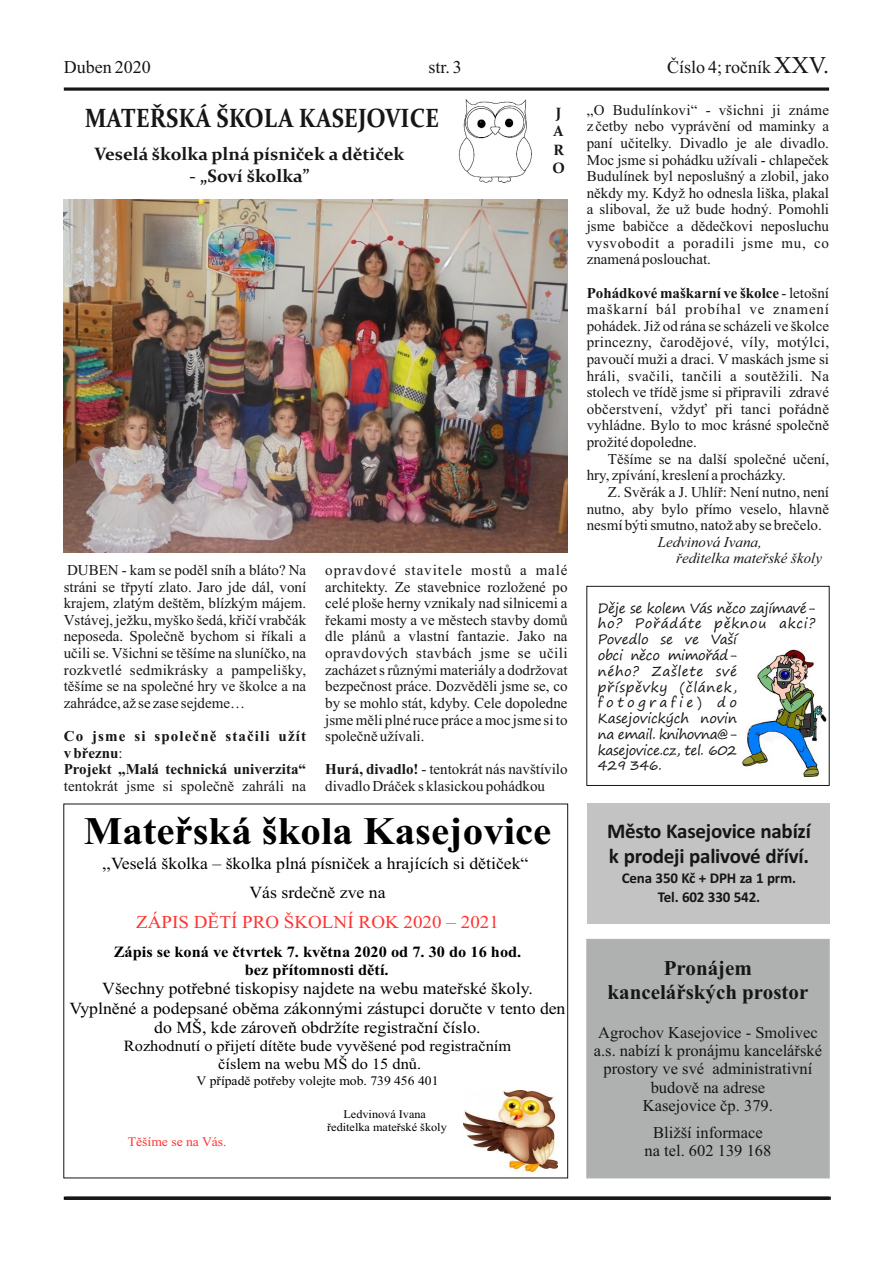
<style>
.page{position:relative;width:893px;height:1263px;background:#fff}
.page>*{position:absolute;margin:0;border:0;box-sizing:border-box;transform-origin:0 0}
.t1{font:700 39px "Times New Roman";color:#000;scale:1.05 1}
.t2{font:700 26.55px "Constantia";color:#151616;scale:.88 1}
.t3{font:700 21px/25.7px "Calibri";letter-spacing:-.01em;color:#151616}
.t4{font:700 21px/23.2px "Times New Roman";color:#151616;text-align:center}
.t5{font:18.15px "Times New Roman";color:#f33;scale:1.05 1}
.t6{font:700 18px "Constantia";color:#151616}
.t7{font:18px "Times New Roman";color:#151616}
.t8{font:16.95px/19.5px "Times New Roman";color:#000;text-align:center;scale:1.05 1}
.t9{font:16.5px/18.3px "Times New Roman";color:#151616;text-align:center}
.t10{font:15.6px/18px "Times New Roman";color:#000;text-align:center;scale:1.05 1}
.t11{font:700 15.6px/18px "Times New Roman";color:#000;text-align:center;scale:1.05 1}
.t12{font:15px/16.6px "Times New Roman";color:#151616;text-align:justify}
.t13{font:700 15px/16.6px "Times New Roman";color:#151616}
.t14{font:italic 15px/16.6px "Times New Roman";color:#151616}
.t15{font:700 15px/18.3px "Calibri";letter-spacing:-.01em;color:#151616;text-align:center}
.t16{font:700 15px/18.3px "Constantia";color:#151616}
.t17{font:13.5px/15.8px "Segoe Print";letter-spacing:-.01em;color:#151616}
.t18{font:13.05px "Times New Roman";color:#000;scale:1.05 1}
.t19{font:13.05px "Times New Roman";color:#f33;scale:1.05 1}
.t20{font:11.7px/13.5px "Times New Roman";color:#000;text-align:center;scale:1.05 1}
.s1{font-size:24px}
.s2{font-weight:700}
.s3{font-weight:400}
</style>
<div class="page">
<div style="left:588px;top:803px;width:242px;height:120px;background:#c3c3c3"></div>
<div style="left:586px;top:938px;width:244px;height:241px;background:#afb0b0"></div>
<img style="left:64px;top:200px;width:504px;height:352px">
<svg style="left:64px;top:87px;width:765px;height:4px;background:#434444"></svg>
<svg style="left:65px;top:1196px;width:766px;height:4px;background:#2c2c2c"></svg>
<img style="left:458px;top:99px;width:74px;height:84px">
<img style="left:743px;top:649px;width:84px;height:128px">
<img style="left:464px;top:1091px;width:94px;height:80px">
<div style="left:586px;top:586px;width:244px;height:200px;border:1px solid #151616"></div>
<p class="t7" style="left:64px;top:60px;width:89px">Duben 2020</p>
<p class="t7" style="left:428px;top:60px;width:35px">str. 3</p>
<p class="t7" style="left:667px;top:60px;width:163px">Číslo 4; ročník <span class="s1">XXV.</span></p>
<h2 class="t2" style="left:85px;top:107px;width:404px">MATEŘSKÁ ŠKOLA KASEJOVICE</h2>
<p class="t6" style="left:95px;top:147px;width:311px">Veselá školka plná písniček a dětiček</p>
<p class="t6" style="left:190px;top:169px;width:121px">- „Soví školka”</p>
<p class="t12" style="left:587px;top:103px;width:244px">„O Budulínkovi“ - všichni ji známe z četby nebo vyprávění od maminky a paní učitelky. Divadlo je ale divadlo.<br>Moc jsme si pohádku užívali - chlapeček Budulínek byl neposlušný a zlobil, jako někdy my. Když ho odnesla liška, plakal a sliboval, že už bude hodný. Pomohli jsme babičce a dědečkovi neposluchu vysvobodit a poradili jsme mu, co znamená poslouchat.</p>
<p class="t12" style="left:587px;top:286px;width:244px"><span class="s2">Pohádkové maškarní ve školce</span> - letošní maškarní bál probíhal ve znamení pohádek. Již od rána se scházeli ve školce princezny, čarodějové, víly, motýlci, pavoučí muži a draci. V maskách jsme si hráli, svačili, tančili a soutěžili. Na stolech ve třídě jsme si připravili zdravé občerstvení, vždyť při tanci pořádně vyhládne. Bylo to moc krásné společně prožité dopoledne.</p>
<p class="t12" style="left:587px;top:452px;width:244px;text-indent:21px">Těšíme se na další společné učení, hry, zpívání, kreslení a procházky.</p>
<p class="t12" style="left:587px;top:485px;width:244px;text-indent:21px">Z. Svěrák a J. Uhlíř: Není nutno, není nutno, aby bylo přímo veselo, hlavně nesmí býti smutno, natož aby se brečelo.</p>
<p class="t14" style="left:676px;top:535px;width:147px;text-indent:-19px">Ledvinová Ivana,<br>ředitelka mateřské školy</p>
<p class="t16" style="left:552px;top:105px;width:14px">J<br>A<br>R<br>O</p>
<p class="t12" style="left:325px;top:563px;width:244px">opravdové stavitele mostů a malé architekty. Ze stavebnice rozložené po celé ploše herny vznikaly nad silnicemi a řekami mosty a ve městech stavby domů dle plánů a vlastní fantazie. Jako na opravdových stavbách jsme se učili zacházet s různými materiály a dodržovat bezpečnost práce. Dozvěděli jsme se, co by se mohlo stát, kdyby. Cele dopoledne jsme měli plné ruce práce a moc jsme si to společně užívali.</p>
<p class="t12" style="left:325px;top:762px;width:244px"><span class="s2">Hurá, divadlo!</span> - tentokrát nás navštívilo divadlo Dráček s klasickou pohádkou</p>
<p class="t12" style="left:64px;top:563px;width:244px">DUBEN - kam se poděl sníh a bláto? Na stráni se třpytí zlato. Jaro jde dál, voní krajem, zlatým deštěm, blízkým májem.<br>Vstávej, ježku, myško šedá, křičí vrabčák neposeda. Společně bychom si říkali a učili se. Všichni se těšíme na sluníčko, na rozkvetlé sedmikrásky a pampelišky, těšíme se na společné hry ve školce a na zahrádce, až se zase sejdeme…</p>
<p class="t13" style="left:64px;top:729px;width:244px">Co jsme si společně stačili užít v březnu<span class="s3">:<br></span>Projekt „Malá technická univerzita“</p>
<p class="t12" style="left:64px;top:779px;width:244px">tentokrát jsme si společně zahráli na</p>
<p class="t17" style="left:598px;top:601px;width:219px">Děje se kolem Vás něco zajímavé&shy;ho? Pořádáte pěknou akci?<br>Povedlo se ve Vaší<br>obci něco mimořád-<br>ného? Zašlete své<br>příspěvky (článek, fotografie) do<br>Kasejovických novin<br>na email. knihovna@- kasejovice.cz, tel. 602<br>429 346.</p>
<h1 class="t1" style="left:84px;top:818px;width:447px">Mateřská škola Kasejovice</h1>
<p class="t8" style="left:102px;top:850px;width:407px;line-height:29.1px">,,Veselá školka – školka plná písniček a hrajících si dětiček“<br>Vás srdečně zve na</p>
<p class="t5" style="left:136px;top:915px;width:347px">ZÁPIS DĚTÍ PRO ŠKOLNÍ ROK 2020 – 2021</p>
<p class="t11" style="left:114px;top:944px;width:390px">Zápis se koná ve čtvrtek 7. května 2020 od 7. 30 do 16 hod. bez přítomnosti dětí.</p>
<p class="t8" style="left:70px;top:980px;width:474px">Všechny potřebné tiskopisy najdete na webu mateřské školy.<br>Vyplněné a podepsané oběma zákonnými zástupci doručte v tento den do MŠ, kde zároveň obdržíte registrační číslo.</p>
<p class="t10" style="left:124px;top:1038px;width:370px">Rozhodnutí o přijetí dítěte bude vyvěšené pod registračním číslem na webu MŠ do 15 dnů.</p>
<p class="t18" style="left:197px;top:1076px;width:232px">V případě potřeby volejte mob. 739 456 401</p>
<p class="t20" style="left:327px;top:1108px;width:115px">Ledvinová Ivana ředitelka mateřské školy</p>
<p class="t19" style="left:128px;top:1137px;width:96px">Těšíme se na Vás.</p>
<h3 class="t3" style="left:607px;top:820px;width:205px">Město Kasejovice nabízí k prodeji palivové dříví.</h3>
<p class="t15" style="left:622px;top:870px;width:176px">Cena 350 Kč + DPH za 1 prm.<br>Tel. 602 330 542.</p>
<h3 class="t4" style="left:607px;top:959px;width:202px">Pronájem kancelářských prostor</h3>
<p class="t9" style="left:594px;top:1025px;width:230px">Agrochov Kasejovice - Smolivec a.s. nabízí k pronájmu kancelářské prostory ve své administrativní budově na adrese<br>Kasejovice čp. 379.</p>
<p class="t9" style="left:644px;top:1124px;width:128px">Bližší informace na tel. 602 139 168</p>
</div>
